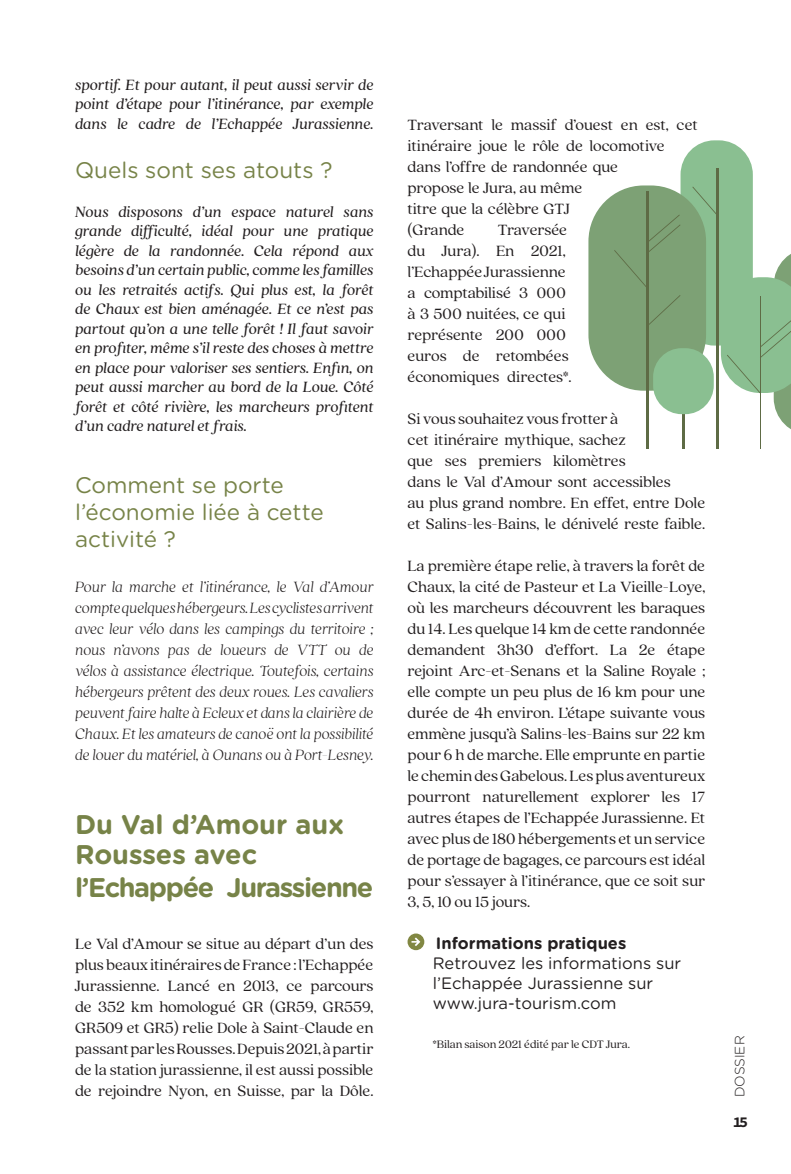
<style>
.page{position:relative;width:791px;height:1174px;background:#fff}
.page>*{position:absolute;margin:0;border:0;box-sizing:border-box;transform-origin:0 0}
.Title_H2{font:700 27px/30px "Gotham Rounded";color:#778348}
.Title_H2-2{font:700 27px "Gotham Rounded";letter-spacing:-.045em;color:#778348}
.Title_H3{font:22.5px "Gotham Rounded";color:#778348}
.paragraphe_serif{font:16.5px/21px "Quincy CF";letter-spacing:-.005em;color:#231f20}
.Title_H3-2{font:italic 16.5px/19.5px "Quincy CF Text";letter-spacing:-.005em;color:#231f20;text-align:justify}
.paragraphe_serif-2{font:italic 100 16.5px/21px "Quincy CF";letter-spacing:-.005em;color:#231f20;text-align:justify}
.paragraphe-sansserif{font:16.5px/19.8px "Gotham Rounded";color:#231f20}
.paragraphe_serif-3{font:700 16.5px "Gotham Rounded";color:#231f20}
.t1{font:700 15px "Source Code Pro";color:#231f20}
.t2{font:300 13.5px "Gotham Rounded";color:#231f20}
.paragraphe_serif-4{font:12px "Quincy CF";color:#231f20}
</style>
<div class="page">
<svg style="left:407px;top:933px;width:17px;height:17px"></svg>
<div style="left:680px;top:140px;width:73px;height:205px;background:#8abf91;border-radius:34px"></div>
<div style="left:588px;top:185px;width:118px;height:206px;background:#7da175;border-radius:55px"></div>
<hr style="left:682px;top:408px;width:2px;height:41px;background:#5e6b45">
<hr style="left:646px;top:191px;width:2px;height:258px;background:#5e6b45">
<hr style="left:716px;top:168px;width:2px;height:281px;background:#5e6b45">
<hr style="left:760px;top:296px;width:1px;height:153px;background:#5e6b45">
<svg style="left:692px;top:187px;width:24px;height:28px"></svg>
<svg style="left:614px;top:214px;width:66px;height:74px"></svg>
<svg style="left:721px;top:248px;width:70px;height:181px"></svg>
<svg style="left:648px;top:295px;width:32px;height:31px"></svg>
<div style="left:653px;top:348px;width:61px;height:66px;background:#8abf91;border-radius:29px"></div>
<p class="Title_H3-2" style="left:75px;top:74px;width:300px">sportif. Et pour autant, il peut aussi servir de point d’étape pour l’itinérance, par exemple dans le cadre de l’Echappée Jurassienne.</p>
<p class="Title_H3" style="left:75px;top:154px;width:259px">Quels sont ses atouts ?</p>
<p class="Title_H3-2" style="left:75px;top:201px;width:300px">Nous disposons d’un espace naturel sans grande difficulté, idéal pour une pratique légère de la randonnée. Cela répond aux besoins d’un certain public, comme les familles ou les retraités actifs. Qui plus est, la forêt de Chaux est bien aménagée. Et ce n’est pas partout qu’on a une telle forêt ! Il faut savoir en profiter, même s’il reste des choses à mettre en place pour valoriser ses sentiers. Enfin, on peut aussi marcher au bord de la Loue. Côté forêt et côté rivière, les marcheurs profitent d’un cadre naturel et frais.</p>
<p class="Title_H3" style="left:75px;top:469px;width:210px">Comment se porte</p>
<p class="Title_H3" style="left:75px;top:496px;width:250px">l’économie liée à cette</p>
<p class="Title_H3" style="left:75px;top:523px;width:102px">activité ?</p>
<p class="paragraphe_serif-2" style="left:75px;top:575px;width:300px">Pour la marche et l’itinérance, le Val d’Amour compte quelques hébergeurs. Les cyclistes arrivent avec leur vélo dans les campings du territoire ;</p>
<p class="paragraphe_serif-2" style="left:75px;top:638px;width:300px">nous n’avons pas de loueurs de VTT ou de vélos à assistance électrique. Toutefois, certains hébergeurs prêtent des deux roues. Les cavaliers peuvent faire halte à Ecleux et dans la clairière de Chaux. Et les amateurs de canoë ont la possibilité de louer du matériel, à Ounans ou à Port-Lesney.</p>
<p class="Title_H2" style="left:75px;top:808px;width:270px">Du Val d’Amour aux<br>Rousses avec</p>
<p class="Title_H2-2" style="left:75px;top:867px;width:300px">l’Echappée Jurassienne</p>
<p class="paragraphe_serif" style="left:75px;top:932px;width:300px;text-align:justify">Le Val d’Amour se situe au départ d’un des plus beaux itinéraires de France : l’Echappée Jurassienne. Lancé en 2013, ce parcours de 352 km homologué GR (GR59, GR559, GR509 et GR5) relie Dole à Saint-Claude en passant par les Rousses. Depuis 2021, à partir de la station jurassienne, il est aussi possible de rejoindre Nyon, en Suisse, par la Dôle.</p>
<p class="paragraphe_serif" style="left:407px;top:113px;width:292px">Traversant le massif d’ouest en est, cet itinéraire joue le rôle de locomotive dans l’offre de randonnée que<br>propose le Jura, au même<br>titre que la célèbre GTJ<br>(Grande</p>
<p class="paragraphe_serif" style="left:407px;top:218px;width:166px;text-indent:90px">Traversée du Jura). En 2021, l’Echappée Jurassienne a comptabilisé 3 000 à 3 500 nuitées, ce qui représente 200 000 euros de retombées économiques directes*.</p>
<p class="paragraphe_serif" style="left:407px;top:407px;width:299px">Si vous souhaitez vous frotter à<br>cet itinéraire mythique, sachez<br>que ses premiers kilomètres<br>dans le Val d’Amour sont accessibles<br>au plus grand nombre. En effet, entre Dole et Salins-les-Bains, le dénivelé reste faible.</p>
<p class="paragraphe_serif" style="left:407px;top:554px;width:299px;text-align:justify">La première étape relie, à travers la forêt de Chaux, la cité de Pasteur et La Vieille-Loye, où les marcheurs découvrent les baraques du 14. Les quelque 14 km de cette randonnée demandent 3h30 d’effort. La 2e étape rejoint Arc-et-Senans et la Saline Royale ; elle compte un peu plus de 16 km pour une durée de 4h environ. L’étape suivante vous emmène jusqu’à Salins-les-Bains sur 22 km pour 6 h de marche. Elle emprunte en partie le chemin des Gabelous. Les plus aventureux pourront naturellement explorer les 17 autres étapes de l’Echappée Jurassienne. Et avec plus de 180 hébergements et un service de portage de bagages, ce parcours est idéal pour s’essayer à l’itinérance, que ce soit sur 3, 5, 10 ou 15 jours.</p>
<p class="paragraphe_serif-3" style="left:436px;top:931px;width:192px">Informations pratiques</p>
<p class="paragraphe-sansserif" style="left:433px;top:952px;width:250px">Retrouvez les informations sur l’Echappée Jurassienne sur</p>
<p class="paragraphe-sansserif" style="left:433px;top:992px;width:185px">www.jura-tourism.com</p>
<p class="paragraphe_serif-4" style="left:433px;top:1035px;width:199px">*Bilan saison 2021 édité par le CDT Jura.</p>
<p class="t2" style="left:730px;top:1097px;width:63px;rotate:-90deg">DOSSIER</p>
<p class="t1" style="left:733px;top:1111px;width:17px">15</p>
</div>
